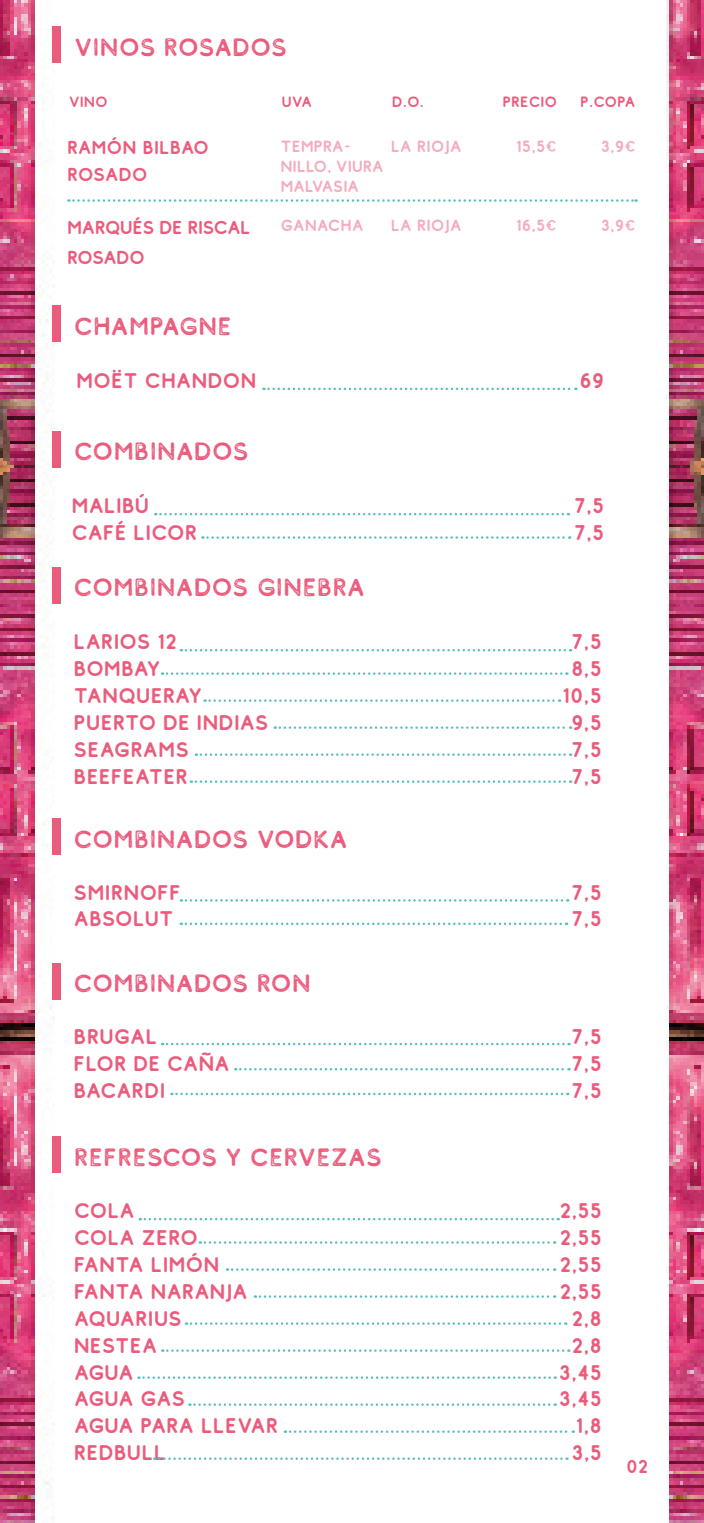
<style>
.page{position:relative;width:704px;height:1523px;background:#fff}
.page>*{position:absolute;margin:0;border:0;box-sizing:border-box;transform-origin:0 0}
.t1{font:25px "Comodo Stamp";letter-spacing:-.015em;color:#eb5b7c}
.t2{font:21.25px "Comodo";letter-spacing:-.01em;color:#eb5b7c}
.TX-_English{font:18.75px/30px "Comodo";letter-spacing:-.04em;color:#eb5b7c}
.TX-_English-2{font:18.75px/26.9px "Comodo";letter-spacing:-.02em;color:#eb5b7c}
.TX-_English-3{font:16.25px/19.4px "Comodo";letter-spacing:-.02em;color:#f4acbe}
.TX_-_Vinos{font:16.25px "Comodo";color:#f4acbe}
.TX-Grande{font:15px "Comodo";letter-spacing:-.01em;color:#eb5b7c}
</style>
<div class="page">
<img style="left:0;top:0;width:703px;height:1522px">
<div style="left:52px;top:26px;width:8px;height:37px;background:#eb5b7c"></div>
<div style="left:52px;top:305px;width:8px;height:36px;background:#eb5b7c"></div>
<svg style="left:263px;top:388px;width:313px;height:2px"></svg>
<div style="left:52px;top:431px;width:8px;height:36px;background:#eb5b7c"></div>
<svg style="left:155px;top:513px;width:413px;height:2px"></svg>
<svg style="left:202px;top:536px;width:367px;height:3px"></svg>
<svg style="left:68px;top:199px;width:568px;height:3px"></svg>
<div style="left:52px;top:567px;width:8px;height:36px;background:#eb5b7c"></div>
<div style="left:52px;top:818px;width:8px;height:36px;background:#eb5b7c"></div>
<div style="left:52px;top:963px;width:8px;height:36px;background:#eb5b7c"></div>
<svg style="left:181px;top:649px;width:389px;height:2px"></svg>
<svg style="left:181px;top:899px;width:387px;height:2px"></svg>
<svg style="left:162px;top:1042px;width:407px;height:3px"></svg>
<svg style="left:162px;top:672px;width:405px;height:3px"></svg>
<svg style="left:181px;top:922px;width:385px;height:3px"></svg>
<svg style="left:235px;top:1068px;width:334px;height:2px"></svg>
<svg style="left:171px;top:1092px;width:397px;height:3px"></svg>
<svg style="left:204px;top:699px;width:355px;height:3px"></svg>
<svg style="left:274px;top:726px;width:296px;height:3px"></svg>
<svg style="left:196px;top:753px;width:374px;height:3px"></svg>
<svg style="left:191px;top:780px;width:379px;height:3px"></svg>
<div style="left:52px;top:1136px;width:8px;height:37px;background:#eb5b7c"></div>
<svg style="left:140px;top:1218px;width:418px;height:2px"></svg>
<svg style="left:200px;top:1241px;width:355px;height:2px"></svg>
<svg style="left:227px;top:1268px;width:328px;height:2px"></svg>
<svg style="left:255px;top:1295px;width:300px;height:2px"></svg>
<svg style="left:186px;top:1322px;width:380px;height:2px"></svg>
<svg style="left:162px;top:1349px;width:407px;height:2px"></svg>
<svg style="left:138px;top:1376px;width:417px;height:2px"></svg>
<svg style="left:189px;top:1403px;width:366px;height:2px"></svg>
<svg style="left:285px;top:1430px;width:288px;height:2px"></svg>
<svg style="left:154px;top:1457px;width:413px;height:2px"></svg>
<p class="t1" style="left:74px;top:30px;width:215px">VINOS ROSADOS</p>
<p class="TX-Grande" style="left:69px;top:91px;width:41px">VINO</p>
<p class="TX-Grande" style="left:281px;top:91px;width:32px">UVA</p>
<p class="TX-Grande" style="left:391px;top:91px;width:34px">D.O.</p>
<p class="TX-Grande" style="left:502px;top:91px;width:56px">PRECIO</p>
<p class="TX-Grande" style="left:580px;top:91px;width:57px">P.COPA</p>
<p class="TX-_English-2" style="left:67px;top:133px;width:143px">RAMÓN BILBAO<br>ROSADO</p>
<p class="TX-_English" style="left:67px;top:211px;width:185px">MARQUÉS DE RISCAL<br>ROSADO</p>
<p class="t1" style="left:74px;top:309px;width:159px">CHAMPAGNE</p>
<p class="t2" style="left:76px;top:366px;width:182px">MOËT CHANDON</p>
<p class="TX-_English-3" style="left:280px;top:135px;width:71px">TEMPRA-</p>
<p class="TX-_English-3" style="left:280px;top:156px;width:105px">NILLO, VIURA<br>MALVASIA</p>
<p class="TX-_English-3" style="left:280px;top:215px;width:85px">GANACHA</p>
<p class="TX-_English-3" style="left:390px;top:135px;width:72px">LA RIOJA</p>
<p class="TX-_English-3" style="left:390px;top:215px;width:72px">LA RIOJA</p>
<p class="t1" style="left:74px;top:435px;width:177px">COMBINADOS</p>
<p class="t2" style="left:71px;top:491px;width:80px">MALIBÚ</p>
<p class="t2" style="left:71px;top:518px;width:127px">CAFÉ LICOR</p>
<p class="t1" style="left:73px;top:571px;width:293px">COMBINADOS GINEBRA</p>
<p class="t2" style="left:73px;top:627px;width:105px">LARIOS 12</p>
<p class="t2" style="left:73px;top:654px;width:89px">BOMBAY</p>
<p class="t2" style="left:73px;top:681px;width:130px">TANQUERAY</p>
<p class="t2" style="left:73px;top:708px;width:197px">PUERTO DE INDIAS</p>
<p class="t2" style="left:73px;top:735px;width:117px">SEAGRAMS</p>
<p class="t2" style="left:73px;top:762px;width:116px">BEEFEATER</p>
<p class="t1" style="left:73px;top:822px;width:276px">COMBINADOS VODKA</p>
<p class="t2" style="left:73px;top:878px;width:109px">SMIRNOFF</p>
<p class="t2" style="left:73px;top:904px;width:102px">ABSOLUT</p>
<p class="t1" style="left:73px;top:967px;width:239px">COMBINADOS RON</p>
<p class="t2" style="left:73px;top:1022px;width:86px">BRUGAL</p>
<p class="t2" style="left:73px;top:1049px;width:158px">FLOR DE CAÑA</p>
<p class="t2" style="left:73px;top:1076px;width:93px">BACARDI</p>
<p class="t1" style="left:74px;top:1140px;width:310px">REFRESCOS Y CERVEZAS</p>
<p class="t2" style="left:74px;top:1196px;width:63px">COLA</p>
<p class="t2" style="left:74px;top:1223px;width:126px">COLA ZERO</p>
<p class="t2" style="left:74px;top:1250px;width:147px">FANTA LIMÓN</p>
<p class="t2" style="left:74px;top:1277px;width:176px">FANTA NARANJA</p>
<p class="t2" style="left:74px;top:1304px;width:110px">AQUARIUS</p>
<p class="t2" style="left:74px;top:1331px;width:85px">NESTEA</p>
<p class="t2" style="left:74px;top:1357px;width:62px">AGUA</p>
<p class="t2" style="left:74px;top:1384px;width:113px">AGUA GAS</p>
<p class="t2" style="left:74px;top:1411px;width:206px">AGUA PARA LLEVAR</p>
<p class="t2" style="left:74px;top:1438px;width:94px">REDBULL</p>
<p class="TX-_English-3" style="left:515px;top:135px;width:42px">15,5€</p>
<p class="TX_-_Vinos" style="left:600px;top:135px;width:37px">3,9€</p>
<p class="TX_-_Vinos" style="left:515px;top:215px;width:43px">16,5€</p>
<p class="TX_-_Vinos" style="left:600px;top:215px;width:37px">3,9€</p>
<p class="t2" style="left:579px;top:366px;width:27px">69</p>
<p class="t2" style="left:573px;top:491px;width:32px">7,5</p>
<p class="t2" style="left:573px;top:518px;width:32px">7,5</p>
<p class="t2" style="left:571px;top:627px;width:32px">7,5</p>
<p class="t2" style="left:570px;top:654px;width:32px">8,5</p>
<p class="t2" style="left:562px;top:681px;width:41px">10,5</p>
<p class="t2" style="left:570px;top:708px;width:32px">9,5</p>
<p class="t2" style="left:571px;top:735px;width:32px">7,5</p>
<p class="t2" style="left:571px;top:762px;width:32px">7,5</p>
<p class="t2" style="left:571px;top:878px;width:32px">7,5</p>
<p class="t2" style="left:571px;top:904px;width:32px">7,5</p>
<p class="t2" style="left:571px;top:1022px;width:32px">7,5</p>
<p class="t2" style="left:571px;top:1049px;width:32px">7,5</p>
<p class="t2" style="left:571px;top:1076px;width:32px">7,5</p>
<p class="t2" style="left:559px;top:1196px;width:44px">2,55</p>
<p class="t2" style="left:559px;top:1223px;width:44px">2,55</p>
<p class="t2" style="left:559px;top:1250px;width:44px">2,55</p>
<p class="t2" style="left:559px;top:1277px;width:44px">2,55</p>
<p class="t2" style="left:571px;top:1304px;width:32px">2,8</p>
<p class="t2" style="left:571px;top:1331px;width:32px">2,8</p>
<p class="t2" style="left:558px;top:1357px;width:45px">3,45</p>
<p class="t2" style="left:558px;top:1384px;width:45px">3,45</p>
<p class="t2" style="left:575px;top:1411px;width:28px">1,8</p>
<p class="t2" style="left:571px;top:1438px;width:32px">3,5</p>
<p class="TX-_English" style="left:625px;top:1450px;width:24px">02</p>
</div>
